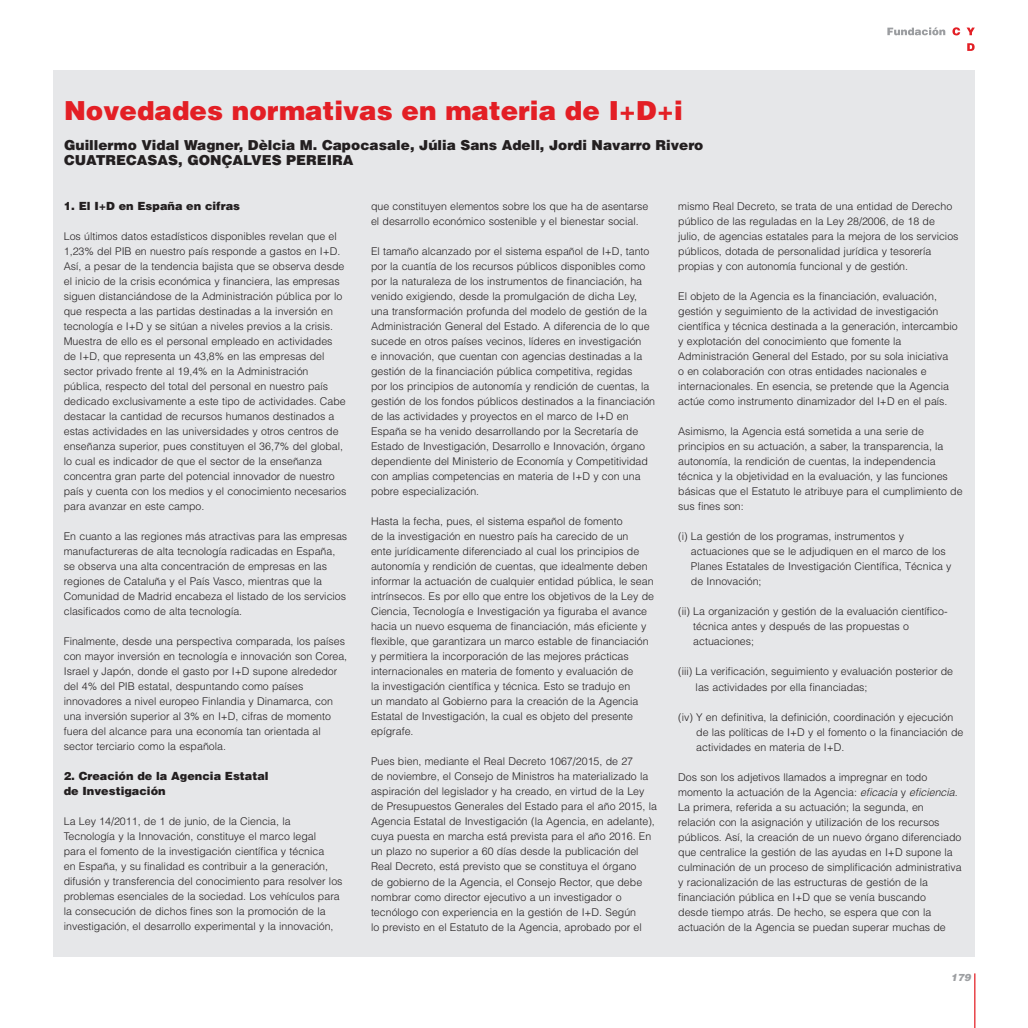
<style>
.page{position:relative;width:1028px;height:1028px;background:#fff}
.page>*{position:absolute;margin:0;border:0;box-sizing:border-box;transform-origin:0 0}
.t1{font:900 26.25px "Helvetica LT";color:#e31f25}
.t2{font:900 13.75px/15px "Helvetica LT";color:#231f20}
.t3{font:900 11.25px/15px "Helvetica LT";color:#231f20}
.t4{font:300 10.62px/15px "Helvetica LT";color:#231f20}
.t5{font:italic 900 10px "Helvetica LT";color:#9d9fa2}
.s1{font-style:italic}
</style>
<div class="page">
<hr style="left:974px;top:973px;width:1px;height:55px;background:#e31f25">
<div style="left:53px;top:71px;width:921px;height:886px;background:#e6e7e9"></div>
<svg style="left:952px;top:27px;width:8px;height:8px"></svg>
<svg style="left:967px;top:28px;width:7px;height:7px"></svg>
<svg style="left:967px;top:43px;width:7px;height:8px"></svg>
<svg style="left:887px;top:27px;width:58px;height:8px"></svg>
<h1 class="t1" style="left:64px;top:93px;width:620px">Novedades normativas en materia de I+D+i</h1>
<p class="t2" style="left:64px;top:137px;width:641px">Guillermo Vidal Wagner, Dèlcia M. Capocasale, Júlia Sans Adell, Jordi Navarro Rivero<br>CUATRECASAS, GONÇALVES PEREIRA</p>
<p class="t3" style="left:64px;top:198px;width:178px">1. El I+D en España en cifras</p>
<p class="t4" style="left:64px;top:229px;width:284px">Los últimos datos estadísticos disponibles revelan que el 1,23% del PIB en nuestro país responde a gastos en I+D.<br>Así, a pesar de la tendencia bajista que se observa desde el inicio de la crisis económica y financiera, las empresas siguen distanciándose de la Administración pública por lo que respecta a las partidas destinadas a la inversión en tecnología e I+D y se sitúan a niveles previos a la crisis.<br>Muestra de ello es el personal empleado en actividades de I+D, que representa un 43,8% en las empresas del sector privado frente al 19,4% en la Administración pública, respecto del total del personal en nuestro país dedicado exclusivamente a este tipo de actividades. Cabe destacar la cantidad de recursos humanos destinados a estas actividades en las universidades y otros centros de enseñanza superior, pues constituyen el 36,7% del global, lo cual es indicador de que el sector de la enseñanza concentra gran parte del potencial innovador de nuestro país y cuenta con los medios y el conocimiento necesarios para avanzar en este campo.</p>
<p class="t4" style="left:64px;top:529px;width:285px">En cuanto a las regiones más atractivas para las empresas manufactureras de alta tecnología radicadas en España, se observa una alta concentración de empresas en las regiones de Cataluña y el País Vasco, mientras que la Comunidad de Madrid encabeza el listado de los servicios clasificados como de alta tecnología.</p>
<p class="t4" style="left:64px;top:634px;width:285px">Finalmente, desde una perspectiva comparada, los países con mayor inversión en tecnología e innovación son Corea, Israel y Japón, donde el gasto por I+D supone alrededor del 4% del PIB estatal, despuntando como países innovadores a nivel europeo Finlandia y Dinamarca, con una inversión superior al 3% en I+D, cifras de momento fuera del alcance para una economía tan orientada al sector terciario como la española.</p>
<p class="t3" style="left:64px;top:768px;width:206px">2. Creación de la Agencia Estatal de Investigación</p>
<p class="t4" style="left:64px;top:814px;width:280px">La Ley 14/2011, de 1 de junio, de la Ciencia, la Tecnología y la Innovación, constituye el marco legal<br>para el fomento de la investigación científica y técnica<br>en España, y su finalidad es contribuir a la generación, difusión y transferencia del conocimiento para resolver los problemas esenciales de la sociedad. Los vehículos para la consecución de dichos fines son la promoción de la investigación, el desarrollo experimental y la innovación,</p>
<p class="t4" style="left:371px;top:199px;width:279px">que constituyen elementos sobre los que ha de asentarse el desarrollo económico sostenible y el bienestar social.</p>
<p class="t4" style="left:371px;top:244px;width:286px">El tamaño alcanzado por el sistema español de I+D, tanto por la cuantía de los recursos públicos disponibles como por la naturaleza de los instrumentos de financiación, ha venido exigiendo, desde la promulgación de dicha Ley, una transformación profunda del modelo de gestión de la Administración General del Estado. A diferencia de lo que sucede en otros países vecinos, líderes en investigación<br>e innovación, que cuentan con agencias destinadas a la gestión de la financiación pública competitiva, regidas<br>por los principios de autonomía y rendición de cuentas, la gestión de los fondos públicos destinados a la financiación de las actividades y proyectos en el marco de I+D en España se ha venido desarrollando por la Secretaría de Estado de Investigación, Desarrollo e Innovación, órgano dependiente del Ministerio de Economía y Competitividad con amplias competencias en materia de I+D y con una pobre especialización.</p>
<p class="t4" style="left:371px;top:514px;width:284px">Hasta la fecha, pues, el sistema español de fomento<br>de la investigación en nuestro país ha carecido de un<br>ente jurídicamente diferenciado al cual los principios de autonomía y rendición de cuentas, que idealmente deben informar la actuación de cualquier entidad pública, le sean intrínsecos. Es por ello que entre los objetivos de la Ley de Ciencia, Tecnología e Investigación ya figuraba el avance hacia un nuevo esquema de financiación, más eficiente y flexible, que garantizara un marco estable de financiación y permitiera la incorporación de las mejores prácticas internacionales en materia de fomento y evaluación de<br>la investigación científica y técnica. Esto se tradujo en<br>un mandato al Gobierno para la creación de la Agencia Estatal de Investigación, la cual es objeto del presente epígrafe.</p>
<p class="t4" style="left:371px;top:754px;width:287px">Pues bien, mediante el Real Decreto 1067/2015, de 27<br>de noviembre, el Consejo de Ministros ha materializado la aspiración del legislador y ha creado, en virtud de la Ley de Presupuestos Generales del Estado para el año 2015, la Agencia Estatal de Investigación (la Agencia, en adelante), cuya puesta en marcha está prevista para el año 2016. En un plazo no superior a 60 días desde la publicación del Real Decreto, está previsto que se constituya el órgano<br>de gobierno de la Agencia, el Consejo Rector, que debe nombrar como director ejecutivo a un investigador o tecnólogo con experiencia en la gestión de I+D. Según<br>lo previsto en el Estatuto de la Agencia, aprobado por el</p>
<p class="t4" style="left:678px;top:199px;width:282px">mismo Real Decreto, se trata de una entidad de Derecho público de las reguladas en la Ley 28/2006, de 18 de julio, de agencias estatales para la mejora de los servicios públicos, dotada de personalidad jurídica y tesorería propias y con autonomía funcional y de gestión.</p>
<p class="t4" style="left:678px;top:289px;width:281px">El objeto de la Agencia es la financiación, evaluación, gestión y seguimiento de la actividad de investigación científica y técnica destinada a la generación, intercambio y explotación del conocimiento que fomente la Administración General del Estado, por su sola iniciativa<br>o en colaboración con otras entidades nacionales e internacionales. En esencia, se pretende que la Agencia actúe como instrumento dinamizador del I+D en el país.</p>
<p class="t4" style="left:678px;top:424px;width:286px">Asimismo, la Agencia está sometida a una serie de principios en su actuación, a saber, la transparencia, la autonomía, la rendición de cuentas, la independencia técnica y la objetividad en la evaluación, y las funciones básicas que el Estatuto le atribuye para el cumplimiento de sus fines son:</p>
<p class="t4" style="left:691px;top:529px;width:262px;text-indent:-13px">(i) La gestión de los programas, instrumentos y actuaciones que se le adjudiquen en el marco de los Planes Estatales de Investigación Científica, Técnica y de Innovación;</p>
<p class="t4" style="left:693px;top:604px;width:256px;text-indent:-15px">(ii) La organización y gestión de la evaluación científico&shy;técnica antes y después de las propuestas o actuaciones;</p>
<p class="t4" style="left:695px;top:664px;width:259px;text-indent:-17px">(iii) La verificación, seguimiento y evaluación posterior de las actividades por ella financiadas;</p>
<p class="t4" style="left:696px;top:709px;width:269px;text-indent:-18px">(iv) Y en definitiva, la definición, coordinación y ejecución de las políticas de I+D y el fomento o la financiación de actividades en materia de I+D.</p>
<p class="t4" style="left:678px;top:769px;width:285px">Dos son los adjetivos llamados a impregnar en todo momento la actuación de la Agencia: <span class="s1">eficacia</span> y <span class="s1">eficiencia</span>.<br>La primera, referida a su actuación; la segunda, en relación con la asignación y utilización de los recursos públicos. Así, la creación de un nuevo órgano diferenciado que centralice la gestión de las ayudas en I+D supone la culminación de un proceso de simplificación administrativa y racionalización de las estructuras de gestión de la financiación pública en I+D que se venía buscando<br>desde tiempo atrás. De hecho, se espera que con la actuación de la Agencia se puedan superar muchas de</p>
<p class="t5" style="left:951px;top:971px;width:22px">179</p>
</div>
